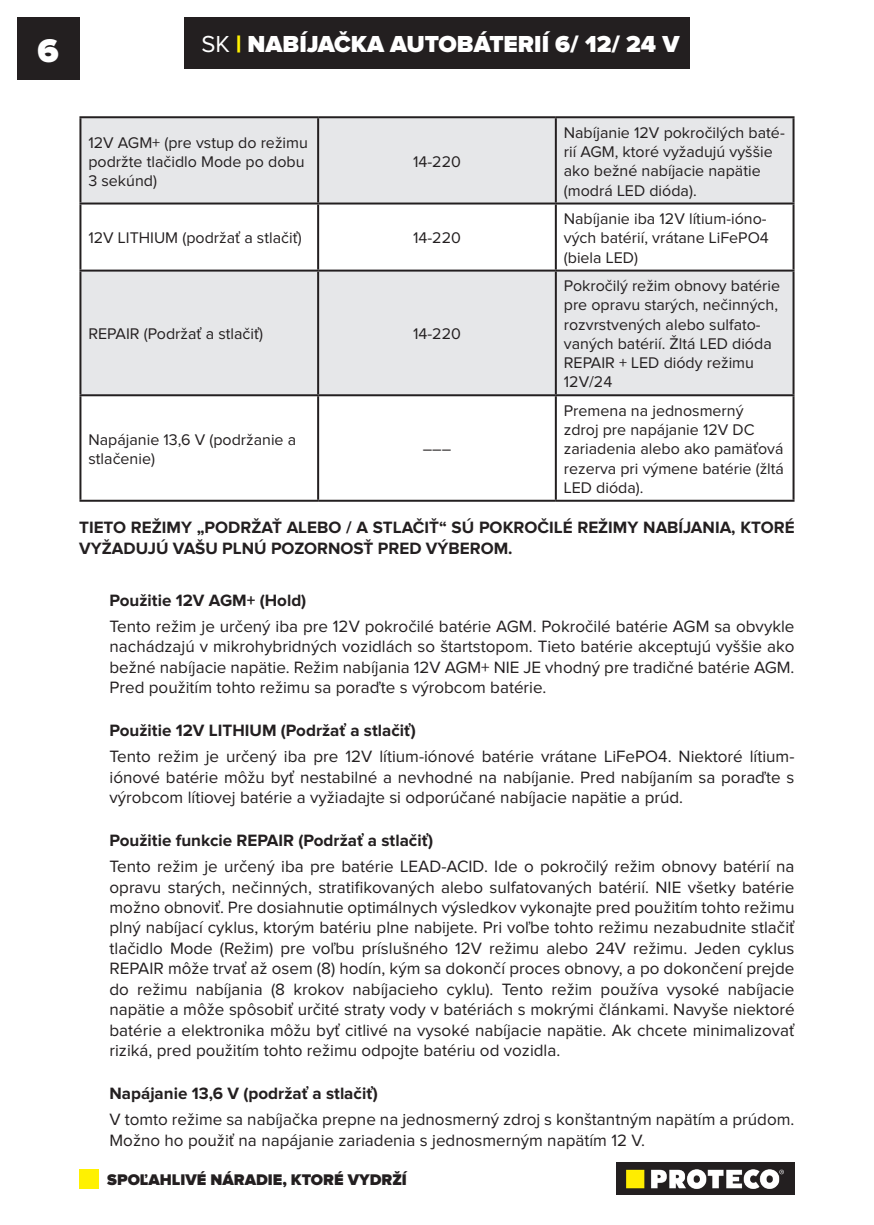
<style>
.page{position:relative;width:874px;height:1225px;background:#fff}
.page>*{position:absolute;margin:0;border:0;box-sizing:border-box;transform-origin:0 0}
.t1{font:900 34px "Proxima Nova";color:#fff}
.t2{font:900 24px "Proxima Nova";color:#fff}
.t3{font:17px/20.4px "Proxima Nova";color:#231f20;text-align:justify}
.t4{font:700 17px/20.4px "Proxima Nova";color:#231f20}
.t5{font:16px/19.2px "Proxima Nova";color:#231f20}
.t6{font:900 16px "Proxima Nova";color:#231f20}
.s1{font-weight:400}
.s2{color:#fff101}
</style>
<div class="page">
<div style="left:17px;top:17px;width:62px;height:62px;background:#231f20"></div>
<img style="left:616px;top:1162px;width:178px;height:33px">
<div style="left:79px;top:1169px;width:20px;height:19px;background:#fff101"></div>
<div style="left:184px;top:17px;width:505px;height:51px;background:#231f20"></div>
<svg style="left:81px;top:118px;width:711px;height:276px;fill:#e6e7e9"></svg>
<hr style="left:79px;top:116px;width:239px;height:2px;background:#231f20">
<hr style="left:79px;top:118px;width:2px;height:84px;background:#231f20">
<hr style="left:318px;top:116px;width:237px;height:2px;background:#231f20">
<hr style="left:317px;top:118px;width:2px;height:84px;background:#231f20">
<hr style="left:555px;top:116px;width:239px;height:2px;background:#231f20">
<hr style="left:554px;top:118px;width:2px;height:84px;background:#231f20">
<hr style="left:792px;top:118px;width:2px;height:84px;background:#231f20">
<hr style="left:79px;top:202px;width:239px;height:2px;background:#231f20">
<hr style="left:79px;top:204px;width:2px;height:65px;background:#231f20">
<hr style="left:318px;top:202px;width:237px;height:2px;background:#231f20">
<hr style="left:317px;top:204px;width:2px;height:65px;background:#231f20">
<hr style="left:555px;top:202px;width:239px;height:2px;background:#231f20">
<hr style="left:554px;top:204px;width:2px;height:65px;background:#231f20">
<hr style="left:792px;top:204px;width:2px;height:65px;background:#231f20">
<hr style="left:79px;top:269px;width:239px;height:2px;background:#231f20">
<hr style="left:79px;top:271px;width:2px;height:123px;background:#231f20">
<hr style="left:318px;top:269px;width:237px;height:2px;background:#231f20">
<hr style="left:317px;top:271px;width:2px;height:123px;background:#231f20">
<hr style="left:555px;top:269px;width:239px;height:2px;background:#231f20">
<hr style="left:554px;top:271px;width:2px;height:123px;background:#231f20">
<hr style="left:792px;top:271px;width:2px;height:123px;background:#231f20">
<hr style="left:79px;top:394px;width:239px;height:2px;background:#231f20">
<hr style="left:79px;top:396px;width:2px;height:104px;background:#231f20">
<hr style="left:318px;top:394px;width:237px;height:2px;background:#231f20">
<hr style="left:317px;top:396px;width:2px;height:104px;background:#231f20">
<hr style="left:555px;top:394px;width:239px;height:2px;background:#231f20">
<hr style="left:554px;top:396px;width:2px;height:104px;background:#231f20">
<hr style="left:792px;top:396px;width:2px;height:104px;background:#231f20">
<hr style="left:79px;top:500px;width:239px;height:2px;background:#231f20">
<hr style="left:318px;top:500px;width:237px;height:2px;background:#231f20">
<hr style="left:555px;top:500px;width:239px;height:2px;background:#231f20">
<h1 class="t1" style="left:38px;top:31px;width:23px">6</h1>
<h2 class="t2" style="left:201px;top:30px;width:479px"><span class="s1">SK</span> <span class="s2">|</span> NABÍJAČKA AUTOBÁTERIÍ 6/ 12/ 24 V</h2>
<p class="t5" style="left:88px;top:133px;width:221px">12V AGM+ (pre vstup do režimu podržte tlačidlo Mode po dobu<br>3 sekúnd)</p>
<p class="t5" style="left:413px;top:152px;width:49px">14-220</p>
<p class="t5" style="left:88px;top:229px;width:215px">12V LITHIUM (podržať a stlačiť)</p>
<p class="t5" style="left:413px;top:229px;width:49px">14-220</p>
<p class="t5" style="left:88px;top:325px;width:176px">REPAIR (Podržať a stlačiť)</p>
<p class="t5" style="left:413px;top:325px;width:49px">14-220</p>
<p class="t5" style="left:563px;top:124px;width:222px">Nabíjanie 12V pokročilých baté&shy;rií AGM, ktoré vyžadujú vyššie ako bežné nabíjacie napätie (modrá LED dióda).</p>
<p class="t5" style="left:563px;top:210px;width:206px">Nabíjanie iba 12V lítium-ióno&shy;vých batérií, vrátane LiFePO4 (biela LED)</p>
<p class="t5" style="left:563px;top:277px;width:218px">Pokročilý režim obnovy batérie pre opravu starých, nečinných, rozvrstvených alebo sulfato&shy;vaných batérií. Žltá LED dióda<br>REPAIR + LED diódy režimu<br>12V/24</p>
<p class="t5" style="left:563px;top:402px;width:221px">Premena na jednosmerný<br>zdroj pre napájanie 12V DC zariadenia alebo ako pamäťová rezerva pri výmene batérie (žltá<br>LED dióda).</p>
<p class="t4" style="left:79px;top:518px;width:716px">TIETO REŽIMY „PODRŽAŤ ALEBO / A STLAČIŤ“ SÚ POKROČILÉ REŽIMY NABÍJANIA, KTORÉ<br>VYŽADUJÚ VAŠU PLNÚ POZORNOSŤ PRED VÝBEROM.</p>
<p class="t4" style="left:109px;top:590px;width:198px">Použitie 12V AGM+ (Hold)</p>
<p class="t3" style="left:109px;top:617px;width:686px">Tento režim je určený iba pre 12V pokročilé batérie AGM. Pokročilé batérie AGM sa obvykle nachádzajú v mikrohybridných vozidlách so štartstopom. Tieto batérie akceptujú vyššie ako bežné nabíjacie napätie. Režim nabíjania 12V AGM+ NIE JE vhodný pre tradičné batérie AGM.<br>Pred použitím tohto režimu sa poraďte s výrobcom batérie.</p>
<p class="t4" style="left:109px;top:720px;width:307px">Použitie 12V LITHIUM (Podržať a stlačiť)</p>
<p class="t3" style="left:109px;top:747px;width:686px">Tento režim je určený iba pre 12V lítium-iónové batérie vrátane LiFePO4. Niektoré lítium&shy;iónové batérie môžu byť nestabilné a nevhodné na nabíjanie. Pred nabíjaním sa poraďte s výrobcom lítiovej batérie a vyžiadajte si odporúčané nabíjacie napätie a prúd.</p>
<p class="t4" style="left:109px;top:830px;width:325px">Použitie funkcie REPAIR (Podržať a stlačiť)</p>
<p class="t3" style="left:109px;top:857px;width:686px">Tento režim je určený iba pre batérie LEAD-ACID. Ide o pokročilý režim obnovy batérií na opravu starých, nečinných, stratifikovaných alebo sulfatovaných batérií. NIE všetky batérie možno obnoviť. Pre dosiahnutie optimálnych výsledkov vykonajte pred použitím tohto režimu plný nabíjací cyklus, ktorým batériu plne nabijete. Pri voľbe tohto režimu nezabudnite stlačiť tlačidlo Mode (Režim) pre voľbu príslušného 12V režimu alebo 24V režimu. Jeden cyklus REPAIR môže trvať až osem (8) hodín, kým sa dokončí proces obnovy, a po dokončení prejde do režimu nabíjania (8 krokov nabíjacieho cyklu). Tento režim používa vysoké nabíjacie napätie a môže spôsobiť určité straty vody v batériách s mokrými článkami. Navyše niektoré batérie a elektronika môžu byť citlivé na vysoké nabíjacie napätie. Ak chcete minimalizovať riziká, pred použitím tohto režimu odpojte batériu od vozidla.</p>
<p class="t4" style="left:109px;top:1083px;width:270px">Napájanie 13,6 V (podržať a stlačiť)</p>
<p class="t3" style="left:109px;top:1110px;width:686px">V tomto režime sa nabíjačka prepne na jednosmerný zdroj s konštantným napätím a prúdom.<br>Možno ho použiť na napájanie zariadenia s jednosmerným napätím 12 V.</p>
<p class="t5" style="left:88px;top:430px;width:209px">Napájanie 13,6 V (podržanie a stlačenie)</p>
<p class="t5" style="left:422px;top:440px;width:30px">–––</p>
<p class="t6" style="left:107px;top:1170px;width:301px">SPOĽAHLIVÉ NÁRADIE, KTORÉ VYDRŽÍ</p>
</div>
